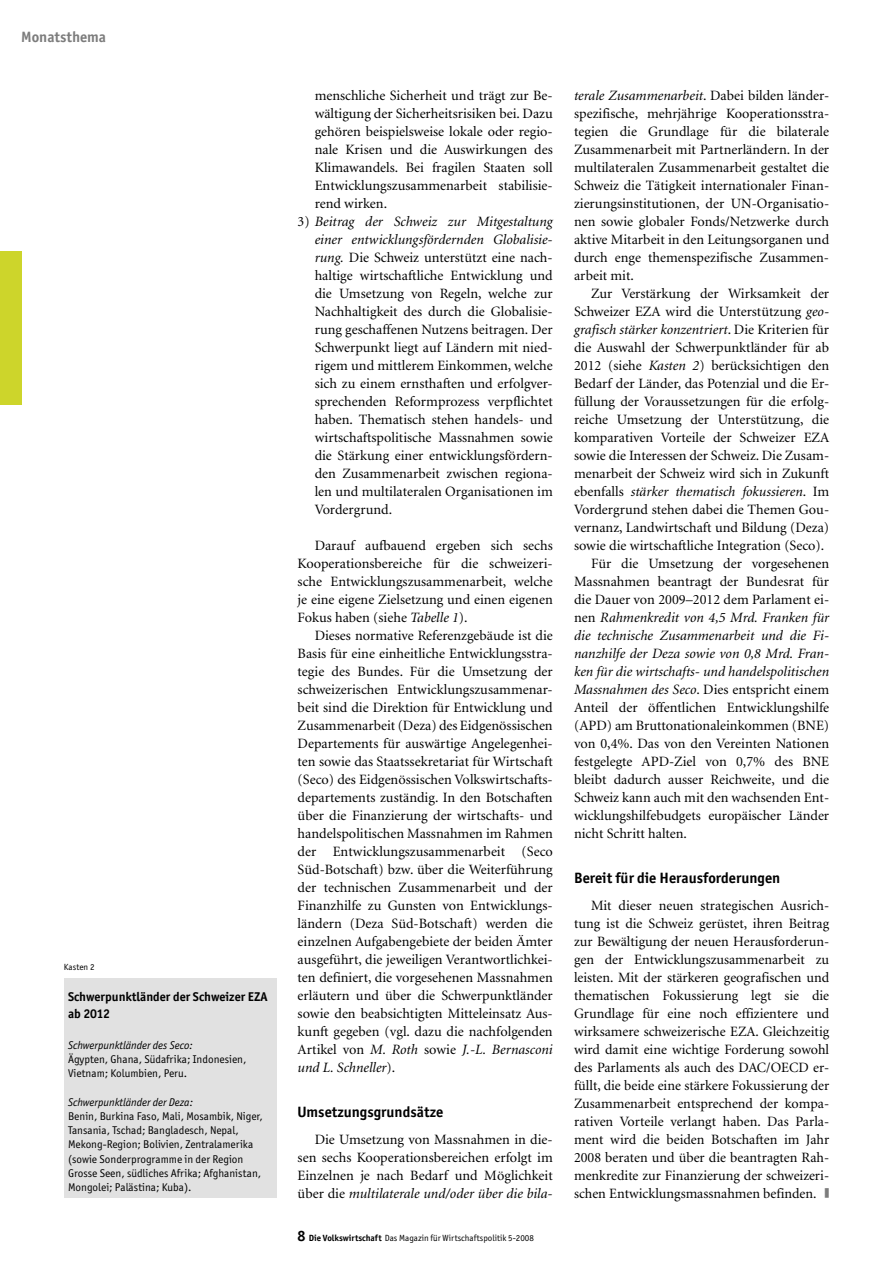
<style>
.page{position:relative;width:893px;height:1263px;background:#fff}
.page>*{position:absolute;margin:0;border:0;box-sizing:border-box;transform-origin:0 0}
._04_Zwischentitel_1{font:700 15px "Officina San ITC";color:#000}
.t1{font:700 15px "Officina San ITC";color:#7c7c7c}
._03_Grundschrift{font:14.25px/18px "Minion";color:#000;text-align:justify}
._10_Kasten-Titel{font:700 12.75px/16.5px "Officina San ITC";color:#000}
._12_Kasten-Text{font:11.25px/14.2px "Officina San ITC";color:#000}
._06_Abbildungen{font:9px "Officina San ITC";color:#000}
.s1{font-style:italic}
.s2{font-weight:700;font-size:15px}
.s3{font-weight:700}
</style>
<div class="page">
<div style="left:0;top:252px;width:21px;height:153px;background:#cdd52b"></div>
<div style="left:64px;top:978px;width:212px;height:219px;background:#e1e1e1"></div>
<p class="t1" style="left:21px;top:27px;width:86px">Monatsthema</p>
<p class="_06_Abbildungen" style="left:64px;top:962px;width:32px">Kasten 2</p>
<p class="_10_Kasten-Titel" style="left:68px;top:989px;width:201px">Schwerpunktländer der Schweizer EZA ab 2012</p>
<p class="_12_Kasten-Text" style="left:68px;top:1037px;width:180px"><span class="s1">Schwerpunktländer des Seco:<br></span>Ägypten, Ghana, Südafrika; Indonesien,<br>Vietnam; Kolumbien, Peru.</p>
<p class="_12_Kasten-Text" style="left:68px;top:1094px;width:196px"><span class="s1">Schwerpunktländer der Deza:<br></span>Benin, Burkina Faso, Mali, Mosambik, Niger, Tansania, Tschad; Bangladesch, Nepal, Mekong-Region; Bolivien, Zentralamerika (sowie Sonderprogramme in der Region Grosse Seen, südliches Afrika; Afghanistan, Mongolei; Palästina; Kuba).</p>
<p class="_03_Grundschrift" style="left:315px;top:86px;width:240px">menschliche Sicherheit und trägt zur Be&shy;wältigung der Sicherheitsrisiken bei. Dazu gehören beispielsweise lokale oder regio&shy;nale Krisen und die Auswirkungen des Klimawandels. Bei fragilen Staaten soll Entwicklungszusammenarbeit stabilisie&shy;rend wirken.</p>
<p class="_03_Grundschrift" style="left:315px;top:212px;width:240px;text-indent:-17px">3) <span class="s1">Beitrag der Schweiz zur Mitgestaltung einer entwicklungsfördernden Globalisie&shy;rung.</span> Die Schweiz unterstützt eine nach&shy;haltige wirtschaftliche Entwicklung und die Umsetzung von Regeln, welche zur Nachhaltigkeit des durch die Globalisie&shy;rung geschaffenen Nutzens beitragen. Der Schwerpunkt liegt auf Ländern mit nied&shy;rigem und mittlerem Einkommen, welche sich zu einem ernsthaften und erfolgver&shy;sprechenden Reformprozess verpflichtet haben. Thematisch stehen handels- und wirtschaftspolitische Massnahmen sowie die Stärkung einer entwicklungsfördern&shy;den Zusammenarbeit zwischen regiona&shy;len und multilateralen Organisationen im Vordergrund.</p>
<p class="_03_Grundschrift" style="left:298px;top:536px;width:257px;text-indent:17px">Darauf aufbauend ergeben sich sechs Kooperationsbereiche für die schweizeri&shy;sche Entwicklungszusammenarbeit, welche je eine eigene Zielsetzung und einen eigenen Fokus haben (siehe <span class="s1">Tabelle 1</span>).</p>
<p class="_03_Grundschrift" style="left:298px;top:626px;width:257px;text-indent:17px">Dieses normative Referenzgebäude ist die Basis für eine einheitliche Entwicklungsstra&shy;tegie des Bundes. Für die Umsetzung der schweizerischen Entwicklungszusammenar&shy;beit sind die Direktion für Entwicklung und Zusammenarbeit (Deza) des Eidgenössischen Departements für auswärtige Angelegenhei&shy;ten sowie das Staatssekretariat für Wirtschaft (Seco) des Eidgenössischen Volkswirtschafts&shy;departements zuständig. In den Botschaften über die Finanzierung der wirtschafts- und handelspolitischen Massnahmen im Rahmen der Entwicklungszusammenarbeit (Seco Süd-Botschaft) bzw. über die Weiterführung der technischen Zusammenarbeit und der Finanzhilfe zu Gunsten von Entwicklungs&shy;ländern (Deza Süd-Botschaft) werden die einzelnen Aufgabengebiete der beiden Ämter ausgeführt, die jeweiligen Verantwortlichkei&shy;ten definiert, die vorgesehenen Massnahmen erläutern und über die Schwerpunktländer sowie den beabsichtigten Mitteleinsatz Aus&shy;kunft gegeben (vgl. dazu die nachfolgenden Artikel von <span class="s1">M. Roth</span> sowie <span class="s1">J.-L. Bernasconi und L. Schneller</span>).</p>
<p class="_04_Zwischentitel_1" style="left:298px;top:1102px;width:147px">Umsetzungsgrundsätze</p>
<p class="_03_Grundschrift" style="left:298px;top:1130px;width:257px;text-indent:17px">Die Umsetzung von Massnahmen in die&shy;sen sechs Kooperationsbereichen erfolgt im Einzelnen je nach Bedarf und Möglichkeit über die <span class="s1">multilaterale und/oder über die bila-</span></p>
<p class="_06_Abbildungen" style="left:298px;top:1232px;width:238px"><span class="s2">8</span> <span class="s3">Die Volkswirtschaft</span> Das Magazin für Wirtschaftspolitik 5-2008</p>
<p class="_03_Grundschrift" style="left:574px;top:86px;width:257px"><span class="s1">terale Zusammenarbeit</span>. Dabei bilden länder&shy;spezifische, mehrjährige Kooperationsstra&shy;tegien die Grundlage für die bilaterale Zusammenarbeit mit Partnerländern. In der multilateralen Zusammenarbeit gestaltet die Schweiz die Tätigkeit internationaler Finan&shy;zierungsinstitutionen, der UN-Organisatio&shy;nen sowie globaler Fonds/Netzwerke durch aktive Mitarbeit in den Leitungsorganen und durch enge themenspezifische Zusammen&shy;arbeit mit.</p>
<p class="_03_Grundschrift" style="left:574px;top:284px;width:257px;text-indent:17px">Zur Verstärkung der Wirksamkeit der Schweizer EZA wird die Unterstützung <span class="s1">geo&shy;grafisch stärker konzentriert</span>. Die Kriterien für die Auswahl der Schwerpunktländer für ab 2012 (siehe <span class="s1">Kasten 2</span>) berücksichtigen den Bedarf der Länder, das Potenzial und die Er&shy;füllung der Voraussetzungen für die erfolg&shy;reiche Umsetzung der Unterstützung, die komparativen Vorteile der Schweizer EZA sowie die Interessen der Schweiz. Die Zusam&shy;menarbeit der Schweiz wird sich in Zukunft ebenfalls <span class="s1">stärker thematisch fokussieren</span>. Im Vordergrund stehen dabei die Themen Gou&shy;vernanz, Landwirtschaft und Bildung (Deza) sowie die wirtschaftliche Integration (Seco).</p>
<p class="_03_Grundschrift" style="left:574px;top:554px;width:257px;text-indent:17px">Für die Umsetzung der vorgesehenen Massnahmen beantragt der Bundesrat für die Dauer von 2009–2012 dem Parlament ei&shy;nen <span class="s1">Rahmenkredit von 4,5 Mrd. Franken für die technische Zusammenarbeit und die Fi&shy;nanzhilfe der Deza sowie von 0,8 Mrd. Fran&shy;ken für die wirtschafts- und handelspolitischen Massnahmen des Seco</span>. Dies entspricht einem Anteil der öffentlichen Entwicklungshilfe (APD) am Bruttonationaleinkommen (BNE) von 0,4%. Das von den Vereinten Nationen festgelegte APD-Ziel von 0,7% des BNE bleibt dadurch ausser Reichweite, und die Schweiz kann auch mit den wachsenden Ent&shy;wicklungshilfebudgets europäischer Länder nicht Schritt halten.</p>
<p class="_04_Zwischentitel_1" style="left:574px;top:868px;width:208px">Bereit für die Herausforderungen</p>
<p class="_03_Grundschrift" style="left:574px;top:896px;width:257px;text-indent:17px">Mit dieser neuen strategischen Ausrich&shy;tung ist die Schweiz gerüstet, ihren Beitrag zur Bewältigung der neuen Herausforderun&shy;gen der Entwicklungszusammenarbeit zu leisten. Mit der stärkeren geografischen und thematischen Fokussierung legt sie die Grundlage für eine noch effizientere und wirksamere schweizerische EZA. Gleichzeitig wird damit eine wichtige Forderung sowohl des Parlaments als auch des DAC/OECD er&shy;füllt, die beide eine stärkere Fokussierung der Zusammenarbeit entsprechend der kompa&shy;rativen Vorteile verlangt haben. Das Parla&shy;ment wird die beiden Botschaften im Jahr 2008 beraten und über die beantragten Rah&shy;menkredite zur Finanzierung der schweizeri&shy;schen Entwicklungsmassnahmen befinden.</p>
</div>
